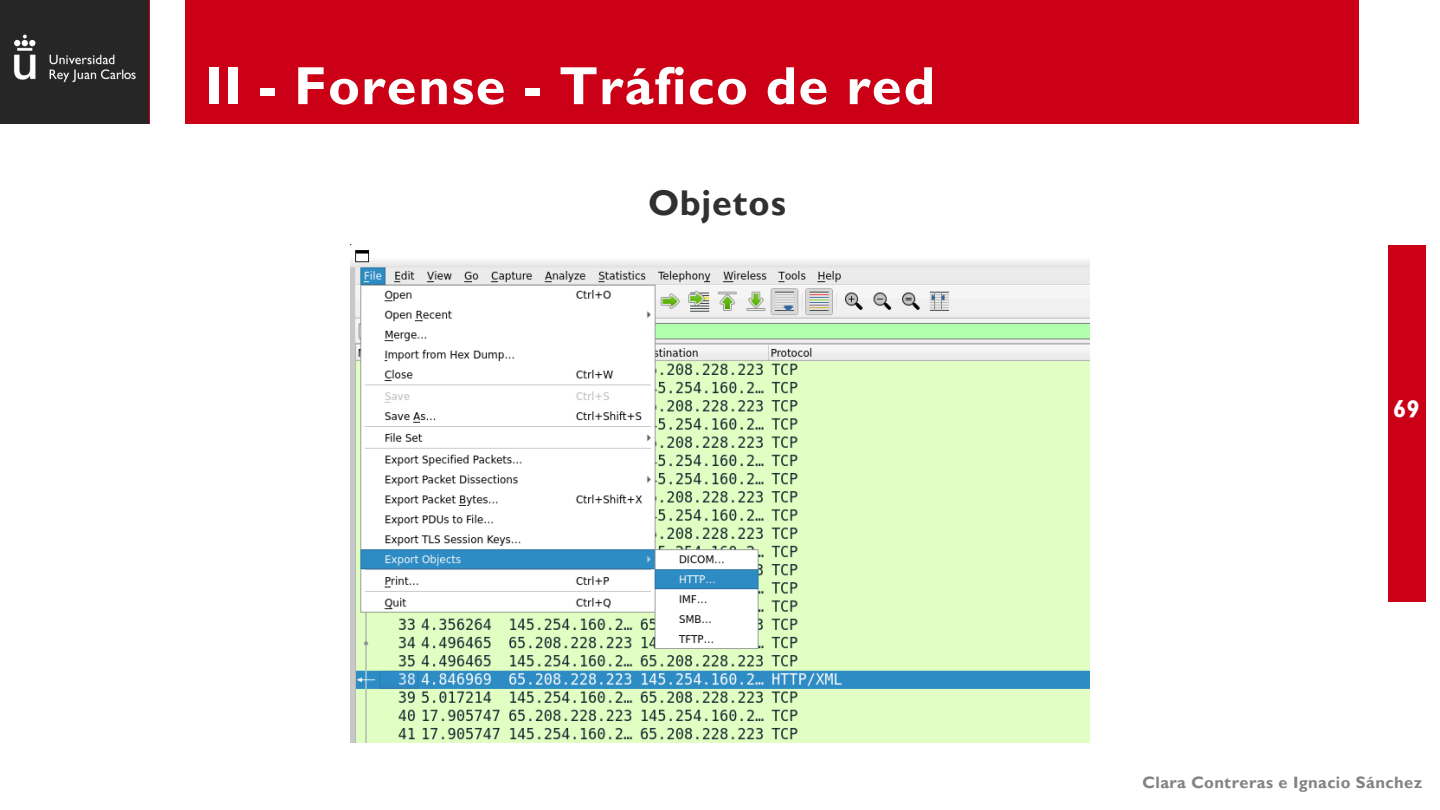
<style>
.page{position:relative;width:1440px;height:810px;background:#fff}
.page>*{position:absolute;margin:0;border:0;box-sizing:border-box;transform-origin:0 0}
.t1{font:700 54px "Gill Sans MT Std";letter-spacing:.025em;color:#fff}
.t2{font:700 35.8px "Gill Sans MT Std";letter-spacing:.025em;color:#303030}
.t3{font:700 24px "Gill Sans MT Std";color:#fff}
.t4{font:700 16.5px "Gill Sans MT Std";letter-spacing:.025em;color:#838383}
</style>
<div class="page">
<div style="left:1388px;top:245px;width:37px;height:357px;background:#cb0017"></div>
<div style="left:113px;top:0;width:1246px;height:124px;background:#cb0017"></div>
<div style="left:0;top:0;width:149px;height:124px;background:#262626"></div>
<div style="left:150px;top:0;width:34px;height:125px;background:#fff"></div>
<img style="left:14px;top:34px;width:122px;height:49px">
<img style="left:350px;top:245px;width:740px;height:497px">
<p class="t1" style="left:205px;top:67px;width:732px">II - Forense - Tráfico de red</p>
<p class="t2" style="left:648px;top:190px;width:139px">Objetos</p>
<h1 class="t3" style="left:1393px;top:401px;width:29px">69</h1>
<h2 class="t4" style="left:1143px;top:777px;width:281px">Clara Contreras e Ignacio Sánchez</h2>
</div>
